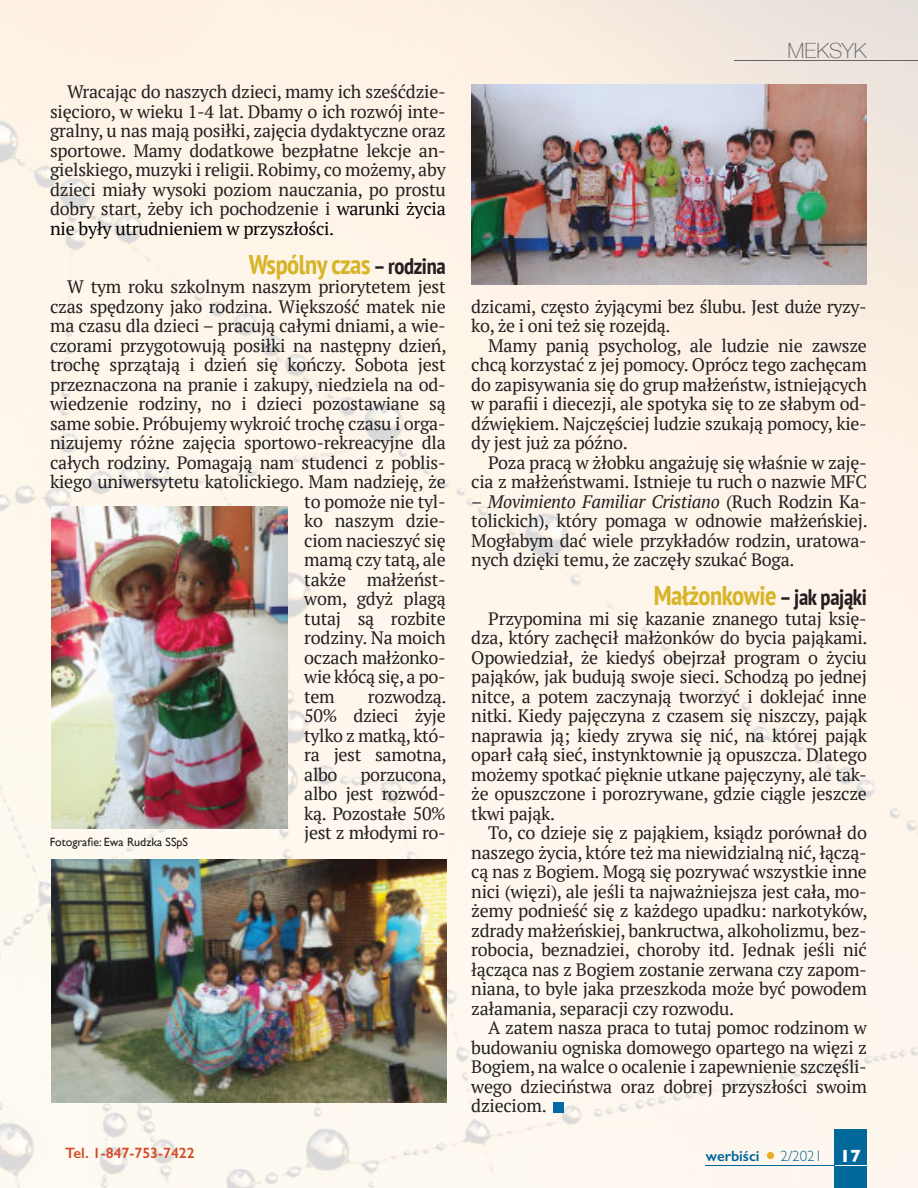
<style>
.page{position:relative;width:918px;height:1188px;background:#fff}
.page>*{position:absolute;margin:0;border:0;box-sizing:border-box;transform-origin:0 0}
.t1{font:700 condensed 27px "PT Sans";letter-spacing:-.015em;color:#d8b428}
.t2{font:100 21px "Helvetica Neue";color:#636466}
.t3{font:18px/19.5px "PT Serif";letter-spacing:-.015em;color:#231f20;text-align:justify}
.t4{font:600 15px "Gill Sans";color:#d54b28}
.t5{font:600 15px "Gill Sans";color:#00689b}
.t6{font:300 15px "Gill Sans";color:#00689b}
.t7{font:12px "Gill Sans";color:#231f20}
.s1{color:#000}
.s2{font-size:22.5px;color:#231f20}
.s3{font-style:italic}
.s4{font-weight:700;font-size:18px;color:#fff}
</style>
<div class="page">
<img style="left:0;top:0;width:918px;height:1188px">
<div style="left:834px;top:1129px;width:33px;height:59px;background:#00689b"></div>
<hr style="left:834px;top:1165px;width:33px;height:1px;background:#fff">
<hr style="left:705px;top:1165px;width:129px;height:1px;background:#00689b">
<div style="left:767px;top:1152px;width:7px;height:7px;background:#ebac20;border-radius:50%"></div>
<div style="left:554px;top:1102px;width:10px;height:11px;background:#006ba4"></div>
<img style="left:51px;top:860px;width:395px;height:243px">
<img style="left:51px;top:507px;width:236px;height:322px">
<img style="left:472px;top:85px;width:395px;height:200px">
<hr style="left:734px;top:60px;width:184px;height:1px;background:#636466">
<p class="t3" style="left:50px;top:84px;width:397px;text-indent:17px">Wracając do naszych dzieci, mamy ich sześćdzie&shy;sięcioro, w wieku 1-4 lat. Dbamy o ich rozwój inte&shy;gralny, u nas mają posiłki, zajęcia dydaktyczne oraz sportowe. Mamy dodatkowe bezpłatne lekcje an&shy;gielskiego, muzyki i religii. Robimy, co możemy, aby dzieci miały wysoki poziom nauczania, po prostu dobry start, żeby ich pochodzenie i <span class="s1">warunki życia nie były utrudnieniem w przyszłości.</span></p>
<h1 class="t1" style="left:249px;top:253px;width:199px">Wspólny czas<span class="s2">–rodzina</span></h1>
<p class="t3" style="left:67px;top:279px;width:380px">W tym roku szkolnym naszym priorytetem jest</p>
<p class="t3" style="left:50px;top:298px;width:397px">czas spędzony jako rodzina. Większość matek nie</p>
<p class="t3" style="left:50px;top:318px;width:397px">ma czasu dla dzieci – pracują całymi dniami, a wie-</p>
<p class="t3" style="left:50px;top:337px;width:398px">czorami przygotowują posiłki na następny dzień,</p>
<p class="t3" style="left:50px;top:357px;width:397px">trochę sprzątają i dzień się kończy. Sobota jest</p>
<p class="t3" style="left:50px;top:376px;width:397px">przeznaczona na pranie i zakupy, niedziela na od-</p>
<p class="t3" style="left:50px;top:396px;width:397px">wiedzenie rodziny, no i dzieci pozostawiane są</p>
<p class="t3" style="left:50px;top:415px;width:397px">same sobie. Próbujemy wykroić trochę czasu i orga-</p>
<p class="t3" style="left:50px;top:435px;width:397px">nizujemy różne zajęcia sportowo-rekreacyjne dla</p>
<p class="t3" style="left:50px;top:454px;width:397px">całych rodziny. Pomagają nam studenci z poblis-</p>
<p class="t3" style="left:50px;top:474px;width:397px">kiego uniwersytetu katolickiego. Mam nadzieję, że</p>
<p class="t3" style="left:304px;top:493px;width:143px">to pomoże nie tyl-</p>
<p class="t3" style="left:304px;top:513px;width:143px">ko naszym dzie-</p>
<p class="t3" style="left:304px;top:532px;width:143px">ciom nacieszyć się</p>
<p class="t3" style="left:304px;top:552px;width:143px">mamą czy tatą, ale</p>
<p class="t3" style="left:304px;top:571px;width:143px">także małżeńst-</p>
<p class="t3" style="left:304px;top:591px;width:143px">wom, gdyż plagą</p>
<p class="t3" style="left:304px;top:610px;width:143px">tutaj są rozbite</p>
<p class="t3" style="left:304px;top:630px;width:143px">rodziny. Na moich</p>
<p class="t3" style="left:304px;top:649px;width:143px">oczach małżonko-</p>
<p class="t3" style="left:304px;top:669px;width:143px">wie kłócą się, a po-</p>
<p class="t3" style="left:304px;top:688px;width:32px">tem</p>
<p class="t3" style="left:304px;top:688px;width:144px;text-indent:64px">rozwodzą.<br>50% dzieci żyje tylko z matką, któ&shy;ra jest samotna, albo</p>
<p class="t3" style="left:304px;top:766px;width:144px;text-indent:56px">porzucona, albo jest rozwód&shy;ką. Pozostałe 50% jest z młodymi ro-</p>
<p class="t7" style="left:50px;top:838px;width:140px">Fotografie: Ewa Rudzka SSpS</p>
<p class="t2" style="left:788px;top:38px;width:81px">MEKSYK</p>
<p class="t3" style="left:471px;top:298px;width:397px">dzicami, często żyjącymi bez ślubu. Jest duże ryzy&shy;ko, że i oni też się rozejdą.</p>
<p class="t3" style="left:471px;top:337px;width:397px;text-indent:17px">Mamy panią psycholog, ale ludzie nie zawsze chcą korzystać z jej pomocy. Oprócz tego zachęcam do zapisywania się do grup małżeństw, istniejących w parafii i diecezji, ale spotyka się to ze słabym od&shy;dźwiękiem. Najczęściej ludzie szukają pomocy, kie&shy;dy jest już za późno.</p>
<p class="t3" style="left:471px;top:454px;width:397px;text-align:right">Poza pracą w żłobku angażuję się właśnie w zaję&shy;cia z małżeństwami. Istnieje tu ruch o nazwie MFC</p>
<p class="t3" style="left:471px;top:493px;width:398px">– <span class="s3">Movimiento Familiar Cristiano</span> (Ruch Rodzin Ka&shy;tolickich), który pomaga w odnowie małżeńskiej.<br>Mogłabym dać wiele przykładów rodzin, uratowa&shy;nych dzięki temu, że zaczęły szukać Boga.</p>
<h1 class="t1" style="left:654px;top:585px;width:215px">Małżonkowie<span class="s2">–jak pająki</span></h1>
<p class="t3" style="left:471px;top:610px;width:398px;text-indent:17px">Przypomina mi się kazanie znanego tutaj księ&shy;dza, który zachęcił małżonków do bycia pająkami.<br>Opowiedział, że kiedyś obejrzał program o życiu pająków, jak budują swoje sieci. Schodzą po jednej nitce, a potem zaczynają tworzyć i doklejać inne nitki. Kiedy pajęczyna z czasem się niszczy, pająk naprawia ją; kiedy zrywa się nić, na której pająk oparł całą sieć, instynktownie ją opuszcza. Dlatego możemy spotkać pięknie utkane pajęczyny, ale tak&shy;że opuszczone i porozrywane, gdzie ciągle jeszcze tkwi pająk.</p>
<p class="t3" style="left:471px;top:825px;width:398px;text-indent:17px">To, co dzieje się z pająkiem, ksiądz porównał do naszego życia, które też ma niewidzialną nić, łączą&shy;cą nas z Bogiem. Mogą się pozrywać wszystkie inne nici (więzi), ale jeśli ta najważniejsza jest cała, mo&shy;żemy podnieść się z każdego upadku: narkotyków, zdrady małżeńskiej, bankructwa, alkoholizmu, bez&shy;robocia, beznadziei, choroby itd. Jednak jeśli nić łącząca nas z Bogiem zostanie zerwana czy zapom&shy;niana, to byle jaka przeszkoda może być powodem załamania, separacji czy rozwodu.</p>
<p class="t3" style="left:471px;top:1020px;width:397px;text-indent:17px">A zatem nasza praca to tutaj pomoc rodzinom w budowaniu ogniska domowego opartego na więzi z Bogiem, na walce o ocalenie i zapewnienie szczęśli&shy;wego dzieciństwa oraz dobrej przyszłości swoim dzieciom.</p>
<p class="t4" style="left:65px;top:1147px;width:131px">Tel. 1-847-753-7422</p>
<p class="t5" style="left:706px;top:1150px;width:55px">werbiści</p>
<p class="t6" style="left:781px;top:1150px;width:82px">2/2021 <span class="s4">17</span></p>
</div>
